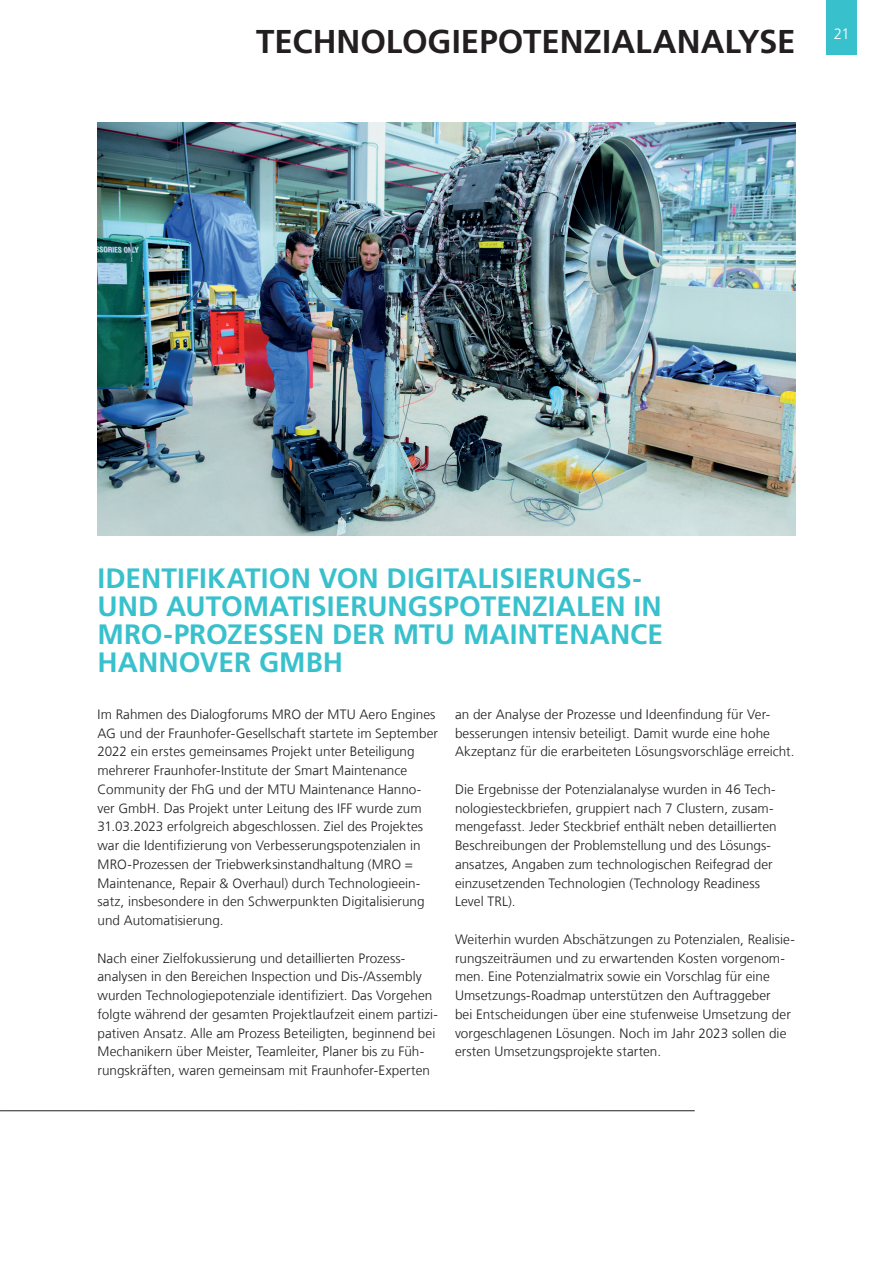
<style>
.page{position:relative;width:893px;height:1263px;background:#fff}
.page>*{position:absolute;margin:0;border:0;box-sizing:border-box;transform-origin:0 0}
.t1{font:700 33px "Frutiger LT Com";color:#231f20}
.t2{font:700 28.05px/28px "Frutiger LT Com";color:#38c1cc}
.t3{font:300 13.5px/18.8px "Frutiger LT Com";letter-spacing:.005em;color:#231f20}
</style>
<div class="page">
<img style="left:98px;top:122px;width:697px;height:413px">
<div style="left:827px;top:0;width:30px;height:55px;background:#38c1cc"></div>
<hr style="left:0;top:1110px;width:695px;height:1px;background:#231f20">
<h1 class="t1" style="left:256px;top:22px;width:595px">TECHNOLOGIEPOTENZIALANALYSE <sup>21</sup></h1>
<h2 class="t2" style="left:98px;top:565px;width:567px">IDENTIFIKATION VON DIGITALISIERUNGS-<br>UND AUTOMATISIERUNGSPOTENZIALEN IN<br>MRO-PROZESSEN DER MTU MAINTENANCE<br>HANNOVER GMBH</h2>
<p class="t3" style="left:98px;top:705px;width:342px">Im Rahmen des Dialogforums MRO der MTU Aero Engines AG und der Fraunhofer-Gesellschaft startete im September 2022 ein erstes gemeinsames Projekt unter Beteiligung mehrerer Fraunhofer-Institute der Smart Maintenance Community der FhG und der MTU Maintenance Hanno&shy;ver GmbH. Das Projekt unter Leitung des IFF wurde zum 31.03.2023 erfolgreich abgeschlossen. Ziel des Projektes war die Identifizierung von Verbesserungspotenzialen in MRO-Prozessen der Triebwerksinstandhaltung (MRO = Maintenance, Repair &amp; Overhaul) durch Technologieein&shy;satz, insbesondere in den Schwerpunkten Digitalisierung und Automatisierung.</p>
<p class="t3" style="left:98px;top:949px;width:342px">Nach einer Zielfokussierung und detaillierten Prozess&shy;analysen in den Bereichen Inspection und Dis-/Assembly wurden Technologiepotenziale identifiziert. Das Vorgehen folgte während der gesamten Projektlaufzeit einem partizi&shy;pativen Ansatz. Alle am Prozess Beteiligten, beginnend bei Mechanikern über Meister, Teamleiter, Planer bis zu Füh&shy;rungskräften, waren gemeinsam mit Fraunhofer-Experten</p>
<p class="t3" style="left:455px;top:705px;width:341px">an der Analyse der Prozesse und Ideenfindung für Ver&shy;besserungen intensiv beteiligt. Damit wurde eine hohe<br>Akzeptanz für die erarbeiteten Lösungsvorschläge erreicht.</p>
<p class="t3" style="left:455px;top:780px;width:323px">Die Ergebnisse der Potenzialanalyse wurden in 46 Tech&shy;nologiesteckbriefen, gruppiert nach 7 Clustern, zusam&shy;mengefasst. Jeder Steckbrief enthält neben detaillierten Beschreibungen der Problemstellung und des Lösungs&shy;ansatzes, Angaben zum technologischen Reifegrad der einzusetzenden Technologien (Technology Readiness Level TRL).</p>
<p class="t3" style="left:455px;top:930px;width:341px">Weiterhin wurden Abschätzungen zu Potenzialen, Realisie&shy;rungszeiträumen und zu erwartenden Kosten vorgenom&shy;men. Eine Potenzialmatrix sowie ein Vorschlag für eine Umsetzungs-Roadmap unterstützen den Auftraggeber<br>bei Entscheidungen über eine stufenweise Umsetzung der vorgeschlagenen Lösungen. Noch im Jahr 2023 sollen die ersten Umsetzungsprojekte starten.</p>
</div>
